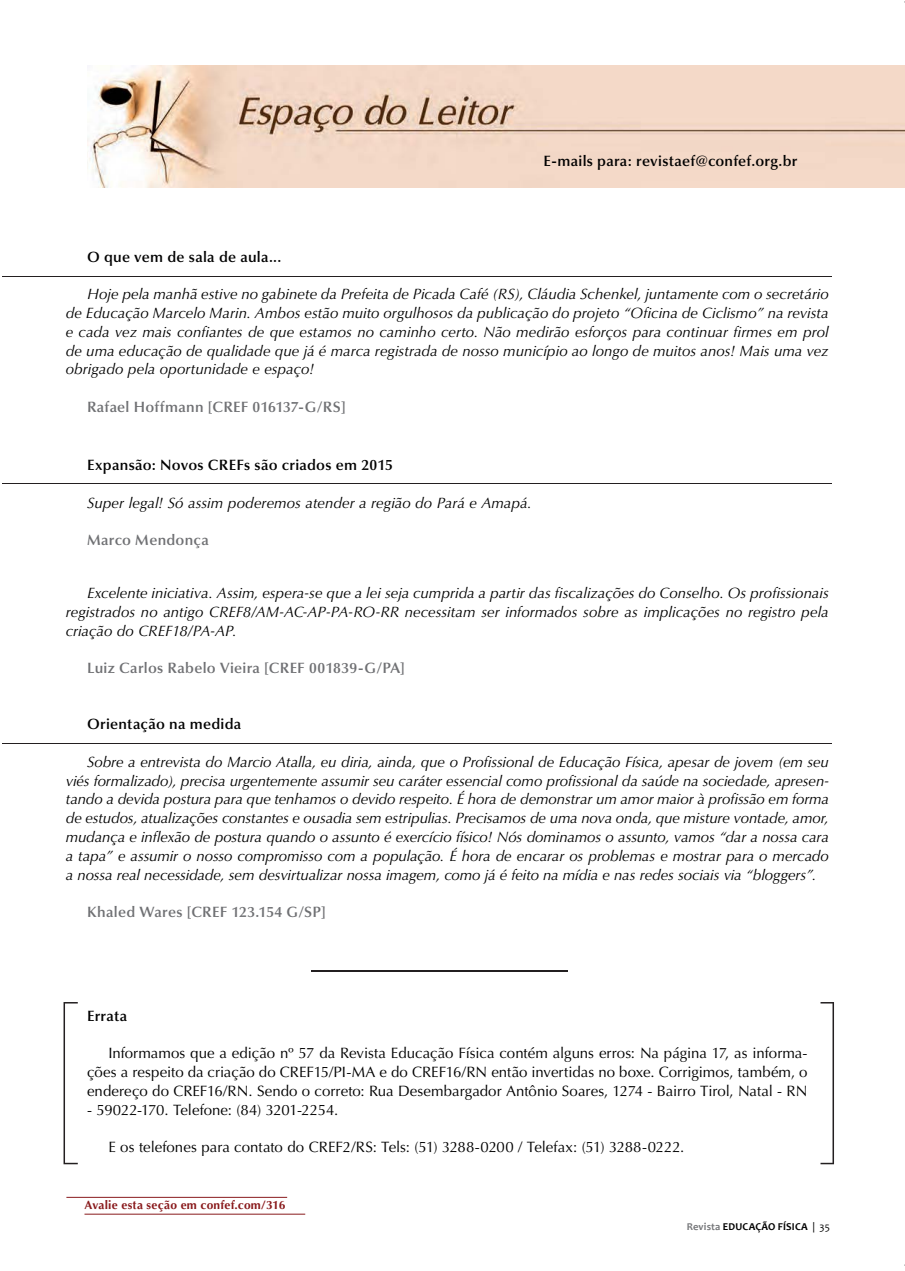
<style>
.page{position:relative;width:905px;height:1271px;background:#fff}
.page>*{position:absolute;margin:0;border:0;box-sizing:border-box;transform-origin:0 0}
.t1{font:italic 15px/18.8px "Optima LT Std";color:#000;text-align:justify}
.t2{font:15px/18.8px "Optima LT Std";color:#000;text-align:justify}
.t3{font:600 15px "Optima LT Std";letter-spacing:.02em;color:#000}
.t4{font:600 15px "Optima LT Std";letter-spacing:.02em;color:#6f7073}
.t5{font:700 12px "Optima LT Std";letter-spacing:.02em;color:#891a1c}
.t6{font:700 10.5px "Candara";letter-spacing:.015em;color:#000}
.s1{color:#77787b}
.s2{font-weight:400}
</style>
<div class="page">
<img style="left:87px;top:65px;width:817px;height:123px">
<hr style="left:2px;top:276px;width:829px;height:1px;background:#231f20">
<hr style="left:2px;top:743px;width:829px;height:1px;background:#231f20">
<hr style="left:2px;top:483px;width:829px;height:1px;background:#231f20">
<svg style="left:820px;top:1002px;width:13px;height:162px"></svg>
<svg style="left:63px;top:1002px;width:15px;height:162px"></svg>
<hr style="left:311px;top:970px;width:256px;height:2px;background:#231f20">
<hr style="left:66px;top:1197px;width:221px;height:1px;background:#891a1c">
<hr style="left:84px;top:1213px;width:221px;height:1px;background:#891a1c">
<p class="t3" style="left:543px;top:152px;width:255px">E-mails para: revistaef@confef.org.br</p>
<p class="t3" style="left:87px;top:248px;width:196px">O que vem de sala de aula...</p>
<p class="t1" style="left:66px;top:285px;width:764px;text-indent:21px">Hoje pela manhã estive no gabinete da Prefeita de Picada Café (RS), Cláudia Schenkel, juntamente com o secretário de Educação Marcelo Marin. Ambos estão muito orgulhosos da publicação do projeto “Oficina de Ciclismo” na revista e cada vez mais confiantes de que estamos no caminho certo. Não medirão esforços para continuar firmes em prol de uma educação de qualidade que já é marca registrada de nosso município ao longo de muitos anos! Mais uma vez obrigado pela oportunidade e espaço!</p>
<p class="t4" style="left:87px;top:398px;width:260px">Rafael Hoffmann [CREF 016137-G/RS]</p>
<p class="t3" style="left:87px;top:457px;width:307px">Expansão: Novos CREFs são criados em 2015</p>
<p class="t1" style="left:87px;top:493px;width:446px">Super legal! Só assim poderemos atender a região do Pará e Amapá.</p>
<p class="t4" style="left:87px;top:532px;width:123px">Marco Mendonça</p>
<p class="t1" style="left:66px;top:584px;width:764px;text-indent:21px">Excelente iniciativa. Assim, espera-se que a lei seja cumprida a partir das fiscalizações do Conselho. Os profissionais registrados no antigo CREF8/AM-AC-AP-PA-RO-RR necessitam ser informados sobre as implicações no registro pela criação do CREF18/PA-AP.</p>
<p class="t4" style="left:87px;top:659px;width:319px">Luiz Carlos Rabelo Vieira [CREF 001839-G/PA]</p>
<p class="t3" style="left:87px;top:715px;width:156px">Orientação na medida</p>
<p class="t1" style="left:66px;top:752px;width:764px;text-indent:21px">Sobre a entrevista do Marcio Atalla, eu diria, ainda, que o Profissional de Educação Física, apesar de jovem (em seu viés formalizado), precisa urgentemente assumir seu caráter essencial como profissional da saúde na sociedade, apresen&shy;tando a devida postura para que tenhamos o devido respeito. É hora de demonstrar um amor maior à profissão em forma de estudos, atualizações constantes e ousadia sem estripulias. Precisamos de uma nova onda, que misture vontade, amor, mudança e inflexão de postura quando o assunto é exercício físico! Nós dominamos o assunto, vamos “dar a nossa cara a tapa” e assumir o nosso compromisso com a população. É hora de encarar os problemas e mostrar para o mercado a nossa real necessidade, sem desvirtualizar nossa imagem, como já é feito na mídia e nas redes sociais via “bloggers”.</p>
<p class="t4" style="left:87px;top:903px;width:240px">Khaled Wares [CREF 123.154 G/SP]</p>
<p class="t3" style="left:87px;top:1007px;width:42px">Errata</p>
<p class="t2" style="left:87px;top:1044px;width:721px;text-indent:21px">Informamos que a edição nº 57 da Revista Educação Física contém alguns erros: Na página 17, as informa&shy;ções a respeito da criação do CREF15/PI-MA e do CREF16/RN então invertidas no boxe. Corrigimos, também, o endereço do CREF16/RN. Sendo o correto: Rua Desembargador Antônio Soares, 1274 - Bairro Tirol, Natal - RN</p>
<p class="t2" style="left:87px;top:1100px;width:253px">- 59022-170. Telefone: (84) 3201-2254.</p>
<p class="t2" style="left:108px;top:1137px;width:577px">E os telefones para contato do CREF2/RS: Tels: (51) 3288-0200 / Telefax: (51) 3288-0222.</p>
<p class="t5" style="left:84px;top:1198px;width:202px">Avalie esta seção em confef.com/316</p>
<p class="t6" style="left:686px;top:1219px;width:145px"><span class="s1">Revista</span> EDUCAÇÃO FÍSICA <span class="s2">| 35</span></p>
</div>
